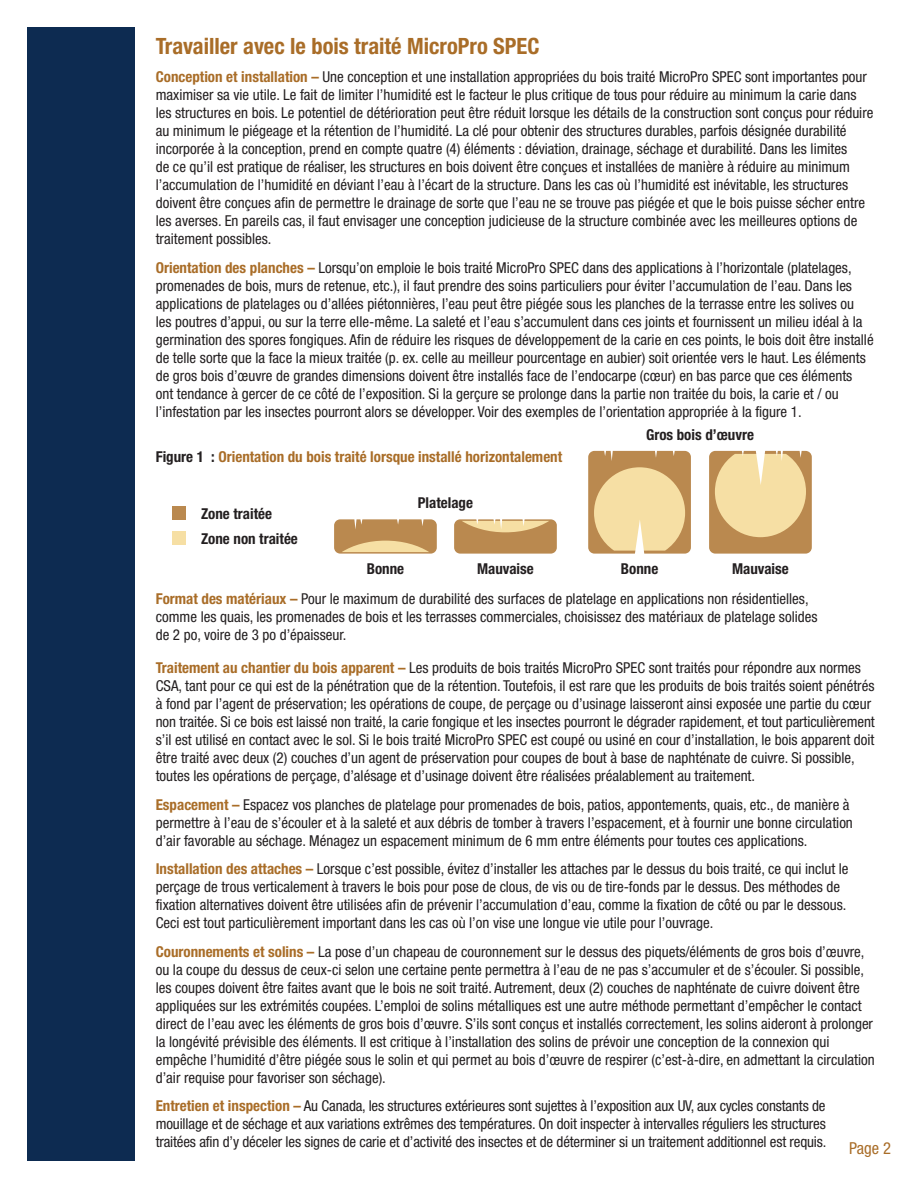
<style>
.page{position:relative;width:918px;height:1188px;background:#fff}
.page>*{position:absolute;margin:0;border:0;box-sizing:border-box;transform-origin:0 0}
.t1{font:700 condensed 22.5px "Helvetica Neue";color:#a96d28}
.t2{font:condensed 16.5px "Helvetica Neue";color:#a96d28}
.t3{font:condensed 15px/18px "Helvetica Neue";color:#231f20}
.t4{font:700 condensed 15px/25px "Helvetica Neue";color:#231f20}
.t5{font:700 condensed 15px "Helvetica Neue";color:#a96d28}
.s1{font-weight:700;color:#a96d28}
.s2{color:#231f20}
</style>
<div class="page">
<div style="left:27px;top:27px;width:108px;height:1134px;background:#0d2b51"></div>
<div style="left:588px;top:451px;width:103px;height:103px;background:#ba894f;border-radius:6px"></div>
<div style="left:709px;top:451px;width:103px;height:103px;background:#ba894f;border-radius:6px"></div>
<div style="left:172px;top:506px;width:14px;height:14px;background:#ba894f"></div>
<div style="left:172px;top:531px;width:14px;height:14px;background:#f6dfa4"></div>
<div style="left:334px;top:519px;width:103px;height:35px;background:#ba894f;border-radius:6px"></div>
<svg style="left:342px;top:541px;width:87px;height:11px"></svg>
<div style="left:454px;top:519px;width:103px;height:35px;background:#ba894f;border-radius:6px"></div>
<svg style="left:655px;top:451px;width:2px;height:7px"></svg>
<svg style="left:604px;top:450px;width:9px;height:11px"></svg>
<svg style="left:462px;top:519px;width:87px;height:13px"></svg>
<svg style="left:421px;top:519px;width:3px;height:7px"></svg>
<svg style="left:354px;top:519px;width:9px;height:10px"></svg>
<svg style="left:594px;top:467px;width:91px;height:87px"></svg>
<svg style="left:715px;top:450px;width:91px;height:87px"></svg>
<h1 class="t1" style="left:156px;top:38px;width:385px">Travailler avec le bois traité MicroPro SPEC</h1>
<p class="t3" style="left:156px;top:69px;width:719px"><span class="s1">Conception et installation –</span> Une conception et une installation appropriées du bois traité MicroPro SPEC sont importantes pour maximiser sa vie utile. Le fait de limiter l’humidité est le facteur le plus critique de tous pour réduire au minimum la carie dans les structures en bois. Le potentiel de détérioration peut être réduit lorsque les détails de la construction sont conçus pour réduire au minimum le piégeage et la rétention de l’humidité. La clé pour obtenir des structures durables, parfois désignée durabilité incorporée à la conception, prend en compte quatre (4) éléments : déviation, drainage, séchage et durabilité. Dans les limites<br>de ce qu’il est pratique de réaliser, les structures en bois doivent être conçues et installées de manière à réduire au minimum l’accumulation de l’humidité en déviant l’eau à l’écart de la structure. Dans les cas où l’humidité est inévitable, les structures doivent être conçues afin de permettre le drainage de sorte que l’eau ne se trouve pas piégée et que le bois puisse sécher entre les averses. En pareils cas, il faut envisager une conception judicieuse de la structure combinée avec les meilleures options de traitement possibles.</p>
<p class="t3" style="left:156px;top:260px;width:719px"><span class="s1">Orientation des planches –</span> Lorsqu’on emploie le bois traité MicroPro SPEC dans des applications à l’horizontale (platelages, promenades de bois, murs de retenue, etc.), il faut prendre des soins particuliers pour éviter l’accumulation de l’eau. Dans les applications de platelages ou d’allées piétonnières, l’eau peut être piégée sous les planches de la terrasse entre les solives ou<br>les poutres d’appui, ou sur la terre elle-même. La saleté et l’eau s’accumulent dans ces joints et fournissent un milieu idéal à la germination des spores fongiques. Afin de réduire les risques de développement de la carie en ces points, le bois doit être installé de telle sorte que la face la mieux traitée (p. ex. celle au meilleur pourcentage en aubier) soit orientée vers le haut. Les éléments de gros bois d’œuvre de grandes dimensions doivent être installés face de l’endocarpe (cœur) en bas parce que ces éléments<br>ont tendance à gercer de ce côté de l’exposition. Si la gerçure se prolonge dans la partie non traitée du bois, la carie et / ou l’infestation par les insectes pourront alors se développer. Voir des exemples de l’orientation appropriée à la figure 1.</p>
<p class="t5" style="left:156px;top:451px;width:408px"><span class="s2">Figure 1 :</span> Orientation du bois traité lorsque installé horizontalement</p>
<p class="t4" style="left:201px;top:502px;width:98px">Zone traitée<br>Zone non traitée</p>
<p class="t4" style="left:418px;top:491px;width:57px">Platelage</p>
<p class="t4" style="left:367px;top:557px;width:39px">Bonne</p>
<p class="t4" style="left:477px;top:557px;width:58px">Mauvaise</p>
<p class="t4" style="left:646px;top:423px;width:109px">Gros bois d’œuvre</p>
<p class="t4" style="left:621px;top:557px;width:39px">Bonne</p>
<p class="t4" style="left:732px;top:557px;width:58px">Mauvaise</p>
<p class="t3" style="left:156px;top:591px;width:663px"><span class="s1">Format des matériaux –</span> Pour le maximum de durabilité des surfaces de platelage en applications non résidentielles, comme les quais, les promenades de bois et les terrasses commerciales, choisissez des matériaux de platelage solides de 2 po, voire de 3 po d’épaisseur.</p>
<p class="t3" style="left:156px;top:660px;width:721px"><span class="s1">Traitement au chantier du bois apparent –</span> Les produits de bois traités MicroPro SPEC sont traités pour répondre aux normes CSA, tant pour ce qui est de la pénétration que de la rétention. Toutefois, il est rare que les produits de bois traités soient pénétrés à fond par l’agent de préservation; les opérations de coupe, de perçage ou d’usinage laisseront ainsi exposée une partie du cœur non traitée. Si ce bois est laissé non traité, la carie fongique et les insectes pourront le dégrader rapidement, et tout particulièrement s’il est utilisé en contact avec le sol. Si le bois traité MicroPro SPEC est coupé ou usiné en cour d’installation, le bois apparent doit être traité avec deux (2) couches d’un agent de préservation pour coupes de bout à base de naphténate de cuivre. Si possible, toutes les opérations de perçage, d’alésage et d’usinage doivent être réalisées préalablement au traitement.</p>
<p class="t3" style="left:156px;top:797px;width:699px"><span class="s1">Espacement –</span> Espacez vos planches de platelage pour promenades de bois, patios, appontements, quais, etc., de manière à permettre à l’eau de s’écouler et à la saleté et aux débris de tomber à travers l’espacement, et à fournir une bonne circulation d’air favorable au séchage. Ménagez un espacement minimum de 6 mm entre éléments pour toutes ces applications.</p>
<p class="t3" style="left:156px;top:861px;width:694px"><span class="s1">Installation des attaches –</span> Lorsque c’est possible, évitez d’installer les attaches par le dessus du bois traité, ce qui inclut le perçage de trous verticalement à travers le bois pour pose de clous, de vis ou de tire-fonds par le dessus. Des méthodes de fixation alternatives doivent être utilisées afin de prévenir l’accumulation d’eau, comme la fixation de côté ou par le dessous.<br>Ceci est tout particulièrement important dans les cas où l’on vise une longue vie utile pour l’ouvrage.</p>
<p class="t3" style="left:156px;top:944px;width:721px"><span class="s1">Couronnements et solins –</span> La pose d’un chapeau de couronnement sur le dessus des piquets/éléments de gros bois d’œuvre, ou la coupe du dessus de ceux-ci selon une certaine pente permettra à l’eau de ne pas s’accumuler et de s’écouler. Si possible, les coupes doivent être faites avant que le bois ne soit traité. Autrement, deux (2) couches de naphténate de cuivre doivent être appliquées sur les extrémités coupées. L’emploi de solins métalliques est une autre méthode permettant d’empêcher le contact direct de l’eau avec les éléments de gros bois d’œuvre. S’ils sont conçus et installés correctement, les solins aideront à prolonger la longévité prévisible des éléments. Il est critique à l’installation des solins de prévoir une conception de la connexion qui empêche l’humidité d’être piégée sous le solin et qui permet au bois d’œuvre de respirer (c’est-à-dire, en admettant la circulation d’air requise pour favoriser son séchage).</p>
<p class="t3" style="left:156px;top:1098px;width:672px;text-align:justify"><span class="s1">Entretien et inspection –</span> Au Canada, les structures extérieures sont sujettes à l’exposition aux UV, aux cycles constants de mouillage et de séchage et aux variations extrêmes des températures. On doit inspecter à intervalles réguliers les structures traitées afin d’y déceler les signes de carie et d’activité des insectes et de déterminer si un traitement additionnel est requis.</p>
<p class="t2" style="left:849px;top:1142px;width:43px">Page 2</p>
</div>
